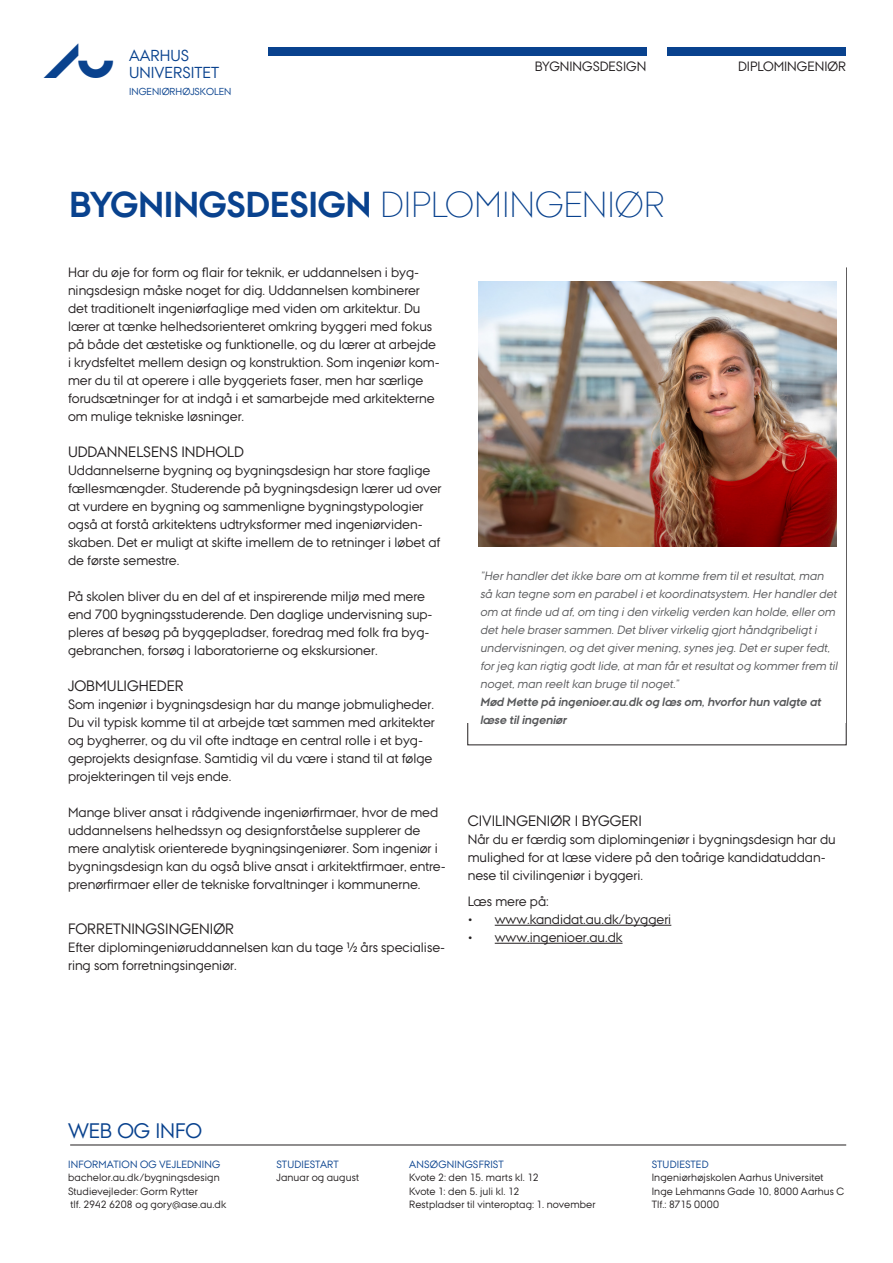
<style>
.page{position:relative;width:893px;height:1263px;background:#fff}
.page>*{position:absolute;margin:0;border:0;box-sizing:border-box;transform-origin:0 0}
.RU1_-_højre{font:700 36px "AU Passata";color:#09428e}
.Smal_spalte_BT_fremh{font:21px "AU Passata";letter-spacing:-.005em;color:#09428e}
.t1{font:15.9px/17.2px "AU Passata";color:#09428e}
.t2{font:15px "AU Passata";color:#231f20}
.t3{font:13.5px/18px "AU Passata";color:#231f20}
.Smal_spalte_BT_fremh-2{font:italic 12px/18px "AU Passata";letter-spacing:.005em;color:#57585a}
.Smal_spalte_BT_fremh-3{font:italic 700 12px/18px "AU Passata";color:#57585a}
.Fakta_BT{font:10.5px/13.5px "AU Passata";letter-spacing:.015em;color:#231f20}
.Fakta_BT-2{font:10.5px "AU Passata";letter-spacing:.015em;color:#09428e}
.t4{font:10.05px "AU Passata";color:#09428e}
.s1{font-family:"AU Peto";font-size:34.65px}
.s2{font-weight:300}
</style>
<div class="page">
<div style="left:268px;top:47px;width:378px;height:8px;background:#09428e"></div>
<div style="left:668px;top:47px;width:178px;height:8px;background:#09428e"></div>
<hr style="left:495px;top:925px;width:176px;height:1px;background:#231f20">
<hr style="left:495px;top:943px;width:127px;height:1px;background:#231f20">
<hr style="left:70px;top:1145px;width:776px;height:1px;background:#231f20">
<img style="left:479px;top:281px;width:358px;height:266px">
<p class="t1" style="left:44px;top:47px;width:177px;text-indent:85px">AARHUS<br><span class="s1">AU</span> UNIVERSITET</p>
<p class="t4" style="left:129px;top:86px;width:104px">INGENIØRHØJSKOLEN</p>
<p class="t3" style="left:535px;top:57px;width:113px">BYGNINGSDESIGN</p>
<p class="t3" style="left:738px;top:57px;width:110px">DIPLOMINGENIØR</p>
<p class="RU1_-_højre" style="left:69px;top:183px;width:597px">BYGNINGSDESIGN <span class="s2">DIPLOMINGENIØR</span></p>
<p class="t3" style="left:68px;top:263px;width:373px">Har du øje for form og flair for teknik, er uddannelsen i byg&shy;ningsdesign måske noget for dig. Uddannelsen kombinerer det traditionelt ingeniørfaglige med viden om arkitektur. Du lærer at tænke helhedsorienteret omkring byggeri med fokus på både det æstetiske og funktionelle, og du lærer at arbejde i krydsfeltet mellem design og konstruktion. Som ingeniør kom&shy;mer du til at operere i alle byggeriets faser, men har særlige</p>
<p class="t3" style="left:68px;top:389px;width:368px">forudsætninger for at indgå i et samarbejde med arkitekterne</p>
<p class="t3" style="left:68px;top:407px;width:178px">om mulige tekniske løsninger.</p>
<p class="t2" style="left:68px;top:443px;width:177px">UDDANNELSENS INDHOLD</p>
<p class="t3" style="left:68px;top:461px;width:375px">Uddannelserne bygning og bygningsdesign har store faglige fællesmængder. Studerende på bygningsdesign lærer ud over at vurdere en bygning og sammenligne bygningstypologier også at forstå arkitektens udtryksformer med ingeniørviden&shy;skaben. Det er muligt at skifte imellem de to retninger i løbet af de første semestre.</p>
<p class="t3" style="left:68px;top:587px;width:366px">På skolen bliver du en del af et inspirerende miljø med mere end 700 bygningsstuderende. Den daglige undervisning sup&shy;pleres af besøg på byggepladser, foredrag med folk fra byg&shy;gebranchen, forsøg i laboratorierne og ekskursioner.</p>
<p class="t2" style="left:68px;top:677px;width:117px">JOBMULIGHEDER</p>
<p class="t3" style="left:68px;top:695px;width:368px">Som ingeniør i bygningsdesign har du mange jobmuligheder.<br>Du vil typisk komme til at arbejde tæt sammen med arkitekter og bygherrer, og du vil ofte indtage en central rolle i et byg&shy;geprojekts designfase. Samtidig vil du være i stand til at følge projekteringen til vejs ende.</p>
<p class="t3" style="left:68px;top:803px;width:379px">Mange bliver ansat i rådgivende ingeniørfirmaer, hvor de med uddannelsens helhedssyn og designforståelse supplerer de mere analytisk orienterede bygningsingeniører. Som ingeniør i bygningsdesign kan du også blive ansat i arkitektfirmaer, entre&shy;prenørfirmaer eller de tekniske forvaltninger i kommunerne.</p>
<p class="t2" style="left:68px;top:919px;width:168px">FORRETNINGSINGENIØR</p>
<p class="t3" style="left:68px;top:938px;width:379px">Efter diplomingeniøruddannelsen kan du tage ½ års specialise&shy;ring som forretningsingeniør.</p>
<p class="Smal_spalte_BT_fremh-2" style="left:480px;top:566px;width:361px">”Herhandlerdetikke bare om atkomme frem tiletresultat,man så kan tegne som en parabelietkoordinatsystem.Herhandlerdet om atfinde ud af,om ting iden virkelig verden kan holde,ellerom dethele brasersammen.Detblivervirkelig gjorthåndgribeligti undervisningen,og detgivermening,synes jeg.Detersuperfedt, forjeg kan rigtig godtlide,atman fåretresultatog kommerfrem til noget,man reeltkan bruge tilnoget.”</p>
<p class="Smal_spalte_BT_fremh-3" style="left:480px;top:692px;width:345px">Mød Mette på ingenioer.au.dk og læs om,hvorforhun valgte at læse tilingeniør</p>
<p class="t2" style="left:468px;top:812px;width:176px">CIVILINGENIØR I BYGGERI</p>
<p class="t3" style="left:468px;top:830px;width:369px">Når du er færdig som diplomingeniør i bygningsdesign har du mulighed for at læse videre på den toårige kandidatuddan&shy;nese til civilingeniør i byggeri.</p>
<p class="t3" style="left:468px;top:892px;width:83px">Læs mere på:</p>
<p class="t3" style="left:468px;top:910px;width:205px">• www.kandidat.au.dk/byggeri</p>
<p class="t3" style="left:468px;top:928px;width:156px">• www.ingenioer.au.dk</p>
<p class="Smal_spalte_BT_fremh" style="left:68px;top:1118px;width:136px">WEB OG INFO</p>
<p class="Fakta_BT-2" style="left:68px;top:1158px;width:154px">INFORMATION OG VEJLEDNING</p>
<p class="Fakta_BT" style="left:68px;top:1171px;width:160px">bachelor.au.dk/bygningsdesign<br>Studievejleder: Gorm Rytter<br>tlf. 2942 6208 og gory@ase.au.dk</p>
<p class="Fakta_BT-2" style="left:276px;top:1158px;width:64px">STUDIESTART</p>
<p class="Fakta_BT" style="left:276px;top:1171px;width:84px">Januar og august</p>
<p class="Fakta_BT-2" style="left:409px;top:1158px;width:96px">ANSØGNINGSFRIST</p>
<p class="Fakta_BT" style="left:409px;top:1171px;width:131px">Kvote 2: den 15. marts kl. 12<br>Kvote 1: den 5. juli kl. 12</p>
<p class="Fakta_BT" style="left:409px;top:1198px;width:188px">Restpladser til vinteroptag: 1. november</p>
<p class="Fakta_BT-2" style="left:652px;top:1158px;width:58px">STUDIESTED</p>
<p class="Fakta_BT" style="left:652px;top:1171px;width:194px">Ingeniørhøjskolen Aarhus Universitet<br>Inge Lehmanns Gade 10, 8000 Aarhus C</p>
<p class="Fakta_BT" style="left:652px;top:1198px;width:69px">Tlf.: 8715 0000</p>
</div>
